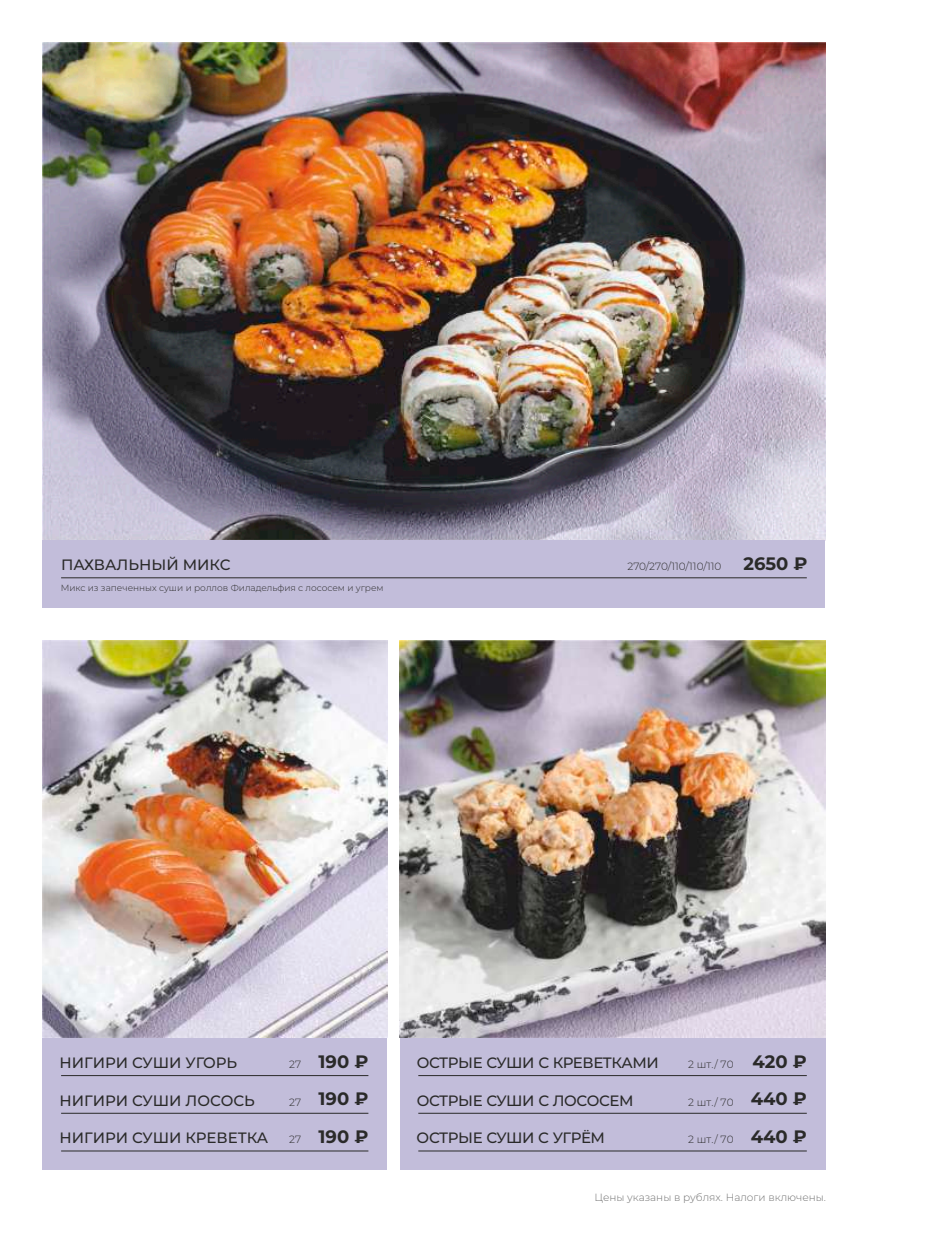
<style>
.page{position:relative;width:936px;height:1246px;background:#fff}
.page>*{position:absolute;margin:0;border:0;box-sizing:border-box;transform-origin:0 0}
.t1{font:700 18px/37.7px "Montserrat";color:#2a2a29;text-align:justify}
.t2{font:500 15px "Montserrat";letter-spacing:-.025em;color:#2a2a29}
.t3{font:500 15px "Montserrat";color:#2a2a29}
.t4{font:500 15px "Montserrat";letter-spacing:-.005em;color:#2a2a29}
.t5{font:300 10.5px "Montserrat";color:#2a2a29}
.t6{font:300 10.5px "Montserrat";color:#717171}
.t7{font:300 9px "Montserrat";color:#2a2a29}
.s1{font-weight:700;font-size:18px}
</style>
<div class="page">
<img style="left:42px;top:42px;width:783px;height:498px">
<div style="left:43px;top:540px;width:782px;height:68px;background:#c2bdda"></div>
<hr style="left:61px;top:577px;width:745px;height:1px;background:#2a2a29">
<img style="left:42px;top:641px;width:345px;height:397px">
<div style="left:43px;top:1038px;width:344px;height:131px;background:#c2bdda"></div>
<hr style="left:61px;top:1075px;width:307px;height:1px;background:#2a2a29">
<hr style="left:61px;top:1113px;width:307px;height:1px;background:#2a2a29">
<hr style="left:61px;top:1150px;width:307px;height:1px;background:#2a2a29">
<div style="left:400px;top:1038px;width:425px;height:131px;background:#c2bdda"></div>
<hr style="left:418px;top:1075px;width:388px;height:1px;background:#2a2a29">
<hr style="left:418px;top:1113px;width:388px;height:1px;background:#2a2a29">
<hr style="left:418px;top:1150px;width:388px;height:1px;background:#2a2a29">
<img style="left:399px;top:641px;width:426px;height:397px">
<p class="t3" style="left:61px;top:555px;width:171px">ПАХВАЛЬНЫЙ МИКС</p>
<p class="t7" style="left:61px;top:583px;width:324px">Микс из запеченных суши и роллов Филадельфия с лососем и угрем</p>
<p class="t5" style="left:627px;top:560px;width:181px">270/270/110/110/110 <span class="s1">2650 ₽</span></p>
<p class="t4" style="left:59px;top:1053px;width:179px">НИГИРИ СУШИ УГОРЬ</p>
<p class="t3" style="left:59px;top:1091px;width:197px">НИГИРИ СУШИ ЛОСОСЬ</p>
<p class="t3" style="left:59px;top:1129px;width:210px">НИГИРИ СУШИ КРЕВЕТКА</p>
<p class="t5" style="left:289px;top:1058px;width:14px">27</p>
<p class="t5" style="left:289px;top:1095px;width:14px">27</p>
<p class="t5" style="left:289px;top:1133px;width:14px">27</p>
<p class="t1" style="left:318px;top:1042px;width:51px">190 ₽ 190 ₽ 190 ₽</p>
<p class="t2" style="left:416px;top:1053px;width:244px">ОСТРЫЕ СУШИ С КРЕВЕТКАМИ</p>
<p class="t2" style="left:416px;top:1091px;width:218px">ОСТРЫЕ СУШИ С ЛОСОСЕМ</p>
<p class="t2" style="left:416px;top:1129px;width:190px">ОСТРЫЕ СУШИ С УГРЁМ</p>
<p class="t5" style="left:688px;top:1058px;width:47px">2 шт./ 70</p>
<p class="t5" style="left:688px;top:1095px;width:47px">2 шт./ 70</p>
<p class="t5" style="left:688px;top:1133px;width:47px">2 шт./ 70</p>
<p class="t1" style="left:750px;top:1042px;width:58px">420 ₽ 440 ₽ 440 ₽</p>
<p class="t6" style="left:594px;top:1191px;width:233px">Цены указаны в рублях. Налоги включены.</p>
</div>
